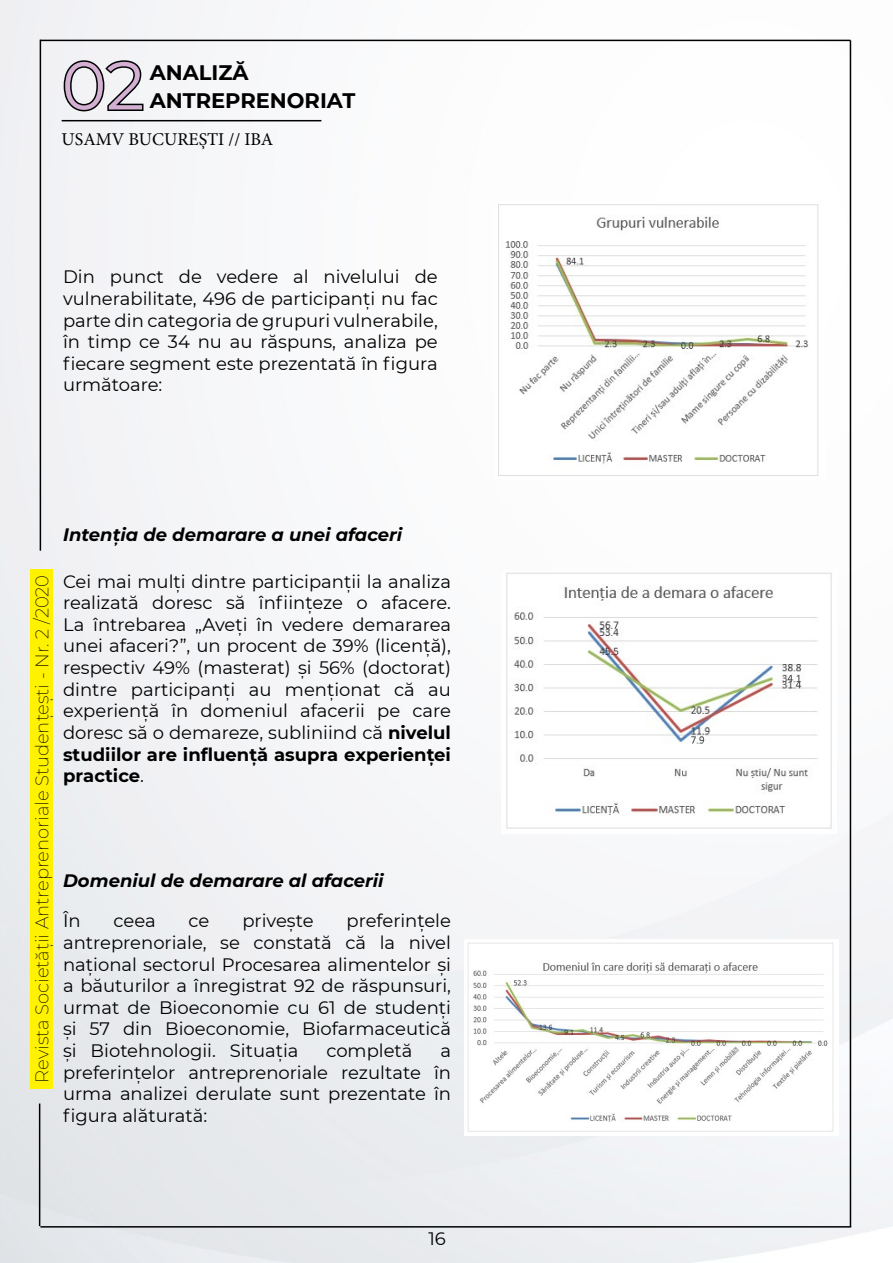
<style>
.page{position:relative;width:893px;height:1263px;background:#fff}
.page>*{position:absolute;margin:0;border:0;box-sizing:border-box;transform-origin:0 0}
.t1{font:67.5px "Montserrat";color:#d3b0d1}
.t2{font:700 21px/28.5px "Montserrat";color:#000}
.t3{font:18px/21.6px "Montserrat";color:#000;text-align:justify}
.t4{font:italic 700 18px "Montserrat";color:#000}
.t5{font:200 18px "Montserrat";color:#000}
.t6{font:18px "Minion Pro";color:#000}
.s1{font-weight:700}
</style>
<div class="page">
<img style="left:0;top:0;width:893px;height:1263px">
<hr style="left:40px;top:40px;width:810px;height:1px;background:#000">
<hr style="left:850px;top:40px;width:1px;height:1187px;background:#000">
<hr style="left:40px;top:1226px;width:811px;height:1px;background:#000">
<hr style="left:40px;top:40px;width:1px;height:511px;background:#000">
<hr style="left:39px;top:1103px;width:1px;height:123px;background:#000">
<div style="left:30px;top:569px;width:23px;height:519px;background:#fff200"></div>
<img style="left:494px;top:201px;width:330px;height:279px">
<img style="left:501px;top:570px;width:335px;height:264px">
<img style="left:465px;top:939px;width:374px;height:196px">
<svg style="left:62px;top:59px;width:83px;height:54px"></svg>
<hr style="left:62px;top:120px;width:259px;height:1px;background:#000">
<h1 class="t1" style="left:62px;top:39px;width:84px">02</h1>
<p class="t2" style="left:150px;top:57px;width:207px">ANALIZĂ<br>ANTREPRENORIAT</p>
<p class="t6" style="left:62px;top:127px;width:213px">USAMV BUCUREȘTI // IBA</p>
<p class="t3" style="left:63px;top:265px;width:376px">Din punct de vedere al nivelului de vulnerabilitate, 496 de participanți nu fac parte din categoria de grupuri vulnerabile, în timp ce 34 nu au răspuns, analiza pe fiecare segment este prezentată în figura următoare:</p>
<p class="t4" style="left:63px;top:522px;width:341px">Intenția de demarare a unei afaceri</p>
<p class="t5" style="left:30px;top:1082px;width:509px;rotate:-90deg">Revista Societății Antreprenoriale Studențești - Nr. 2 /2020</p>
<p class="t3" style="left:63px;top:570px;width:389px">Cei mai mulți dintre participanții la analiza realizată doresc să înființeze o afacere.<br>La întrebarea „Aveți în vedere demararea unei afaceri?”, un procent de 39% (licență), respectiv 49% (masterat) și 56% (doctorat) dintre participanți au menționat că au experiență în domeniul afacerii pe care doresc să o demareze, subliniind că <span class="s1">nivelul studiilor are influență asupra experienței practice</span>.</p>
<p class="t4" style="left:63px;top:867px;width:322px">Domeniul de demarare al afacerii</p>
<p class="t3" style="left:63px;top:910px;width:19px">În</p>
<p class="t3" style="left:114px;top:910px;width:44px">ceea</p>
<p class="t3" style="left:189px;top:910px;width:22px">ce</p>
<p class="t3" style="left:242px;top:910px;width:73px">privește</p>
<p class="t3" style="left:63px;top:910px;width:389px;text-indent:283px">preferințele antreprenoriale, se constată că la nivel național sectorul Procesarea alimentelor și a băuturilor a înregistrat 92 de răspunsuri, urmat de Bioeconomie cu 61 de studenți și 57 din Bioeconomie, Biofarmaceutică și Biotehnologii. Situația</p>
<p class="t3" style="left:326px;top:1039px;width:88px">completă</p>
<p class="t3" style="left:63px;top:1039px;width:389px;text-indent:377px">a preferințelor antreprenoriale rezultate în urma analizei derulate sunt prezentate în figura alăturată:</p>
<p class="t3" style="left:428px;top:1227px;width:19px">16</p>
</div>
